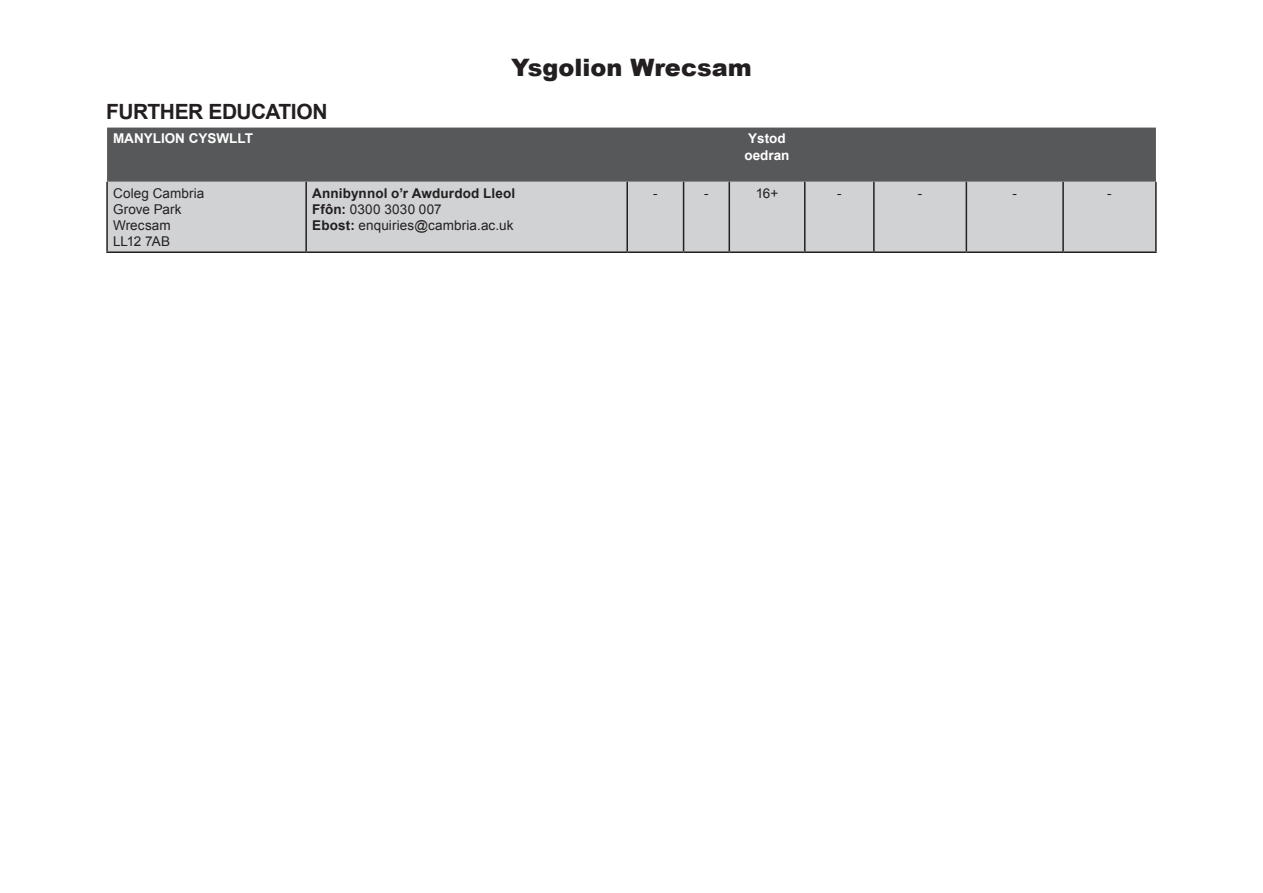
<style>
.page{position:relative;width:1263px;height:893px;background:#fff}
.page>*{position:absolute;margin:0;border:0;box-sizing:border-box;transform-origin:0 0}
.t1{font:900 24px "Arial";color:#231f20}
.t2{font:700 21px "Arial";letter-spacing:-.025em;color:#231f20}
.t3{font:13.5px "Arial";letter-spacing:.01em;color:#231f20}
.t4{font:700 13.5px/16.2px "Arial";color:#fff}
.t5{font:700 13.5px "Arial";letter-spacing:.01em;color:#231f20}
.s1{font-weight:700}
</style>
<div class="page">
<div style="left:107px;top:128px;width:1049px;height:54px;background:#57585a"></div>
<div style="left:108px;top:182px;width:1047px;height:69px;background:#d1d2d4"></div>
<hr style="left:106px;top:182px;width:2px;height:69px;background:#231f20">
<hr style="left:305px;top:182px;width:2px;height:69px;background:#231f20">
<hr style="left:626px;top:182px;width:2px;height:69px;background:#231f20">
<hr style="left:683px;top:182px;width:1px;height:69px;background:#231f20">
<hr style="left:728px;top:182px;width:2px;height:69px;background:#231f20">
<hr style="left:804px;top:182px;width:1px;height:69px;background:#231f20">
<hr style="left:873px;top:182px;width:2px;height:69px;background:#231f20">
<hr style="left:966px;top:182px;width:1px;height:69px;background:#231f20">
<hr style="left:1062px;top:182px;width:2px;height:69px;background:#231f20">
<hr style="left:1155px;top:182px;width:2px;height:69px;background:#231f20">
<hr style="left:106px;top:251px;width:200px;height:2px;background:#231f20">
<hr style="left:306px;top:251px;width:321px;height:2px;background:#231f20">
<hr style="left:627px;top:251px;width:57px;height:2px;background:#231f20">
<hr style="left:684px;top:251px;width:45px;height:2px;background:#231f20">
<hr style="left:729px;top:251px;width:76px;height:2px;background:#231f20">
<hr style="left:805px;top:251px;width:69px;height:2px;background:#231f20">
<hr style="left:874px;top:251px;width:92px;height:2px;background:#231f20">
<hr style="left:966px;top:251px;width:97px;height:2px;background:#231f20">
<hr style="left:1063px;top:251px;width:94px;height:2px;background:#231f20">
<p class="t1" style="left:511px;top:50px;width:242px">Ysgolion Wrecsam</p>
<p class="t2" style="left:106px;top:98px;width:223px">FURTHER EDUCATION</p>
<p class="t4" style="left:113px;top:131px;width:141px">MANYLION CYSWLLT</p>
<p class="t4" style="left:744px;top:131px;width:47px">Ystod oedran</p>
<p class="t3" style="left:113px;top:184px;width:93px">Coleg Cambria</p>
<p class="t3" style="left:113px;top:200px;width:70px">Grove Park</p>
<p class="t3" style="left:113px;top:216px;width:59px">Wrecsam</p>
<p class="t3" style="left:113px;top:233px;width:59px">LL12 7AB</p>
<p class="t3" style="left:653px;top:184px;width:6px">-</p>
<p class="t3" style="left:704px;top:184px;width:6px">-</p>
<p class="t3" style="left:756px;top:184px;width:24px">16+</p>
<p class="t3" style="left:837px;top:184px;width:6px">-</p>
<p class="t3" style="left:918px;top:184px;width:6px">-</p>
<p class="t3" style="left:1012px;top:184px;width:6px">-</p>
<p class="t3" style="left:1107px;top:184px;width:6px">-</p>
<p class="t5" style="left:312px;top:184px;width:205px">Annibynnol o’r Awdurdod Lleol</p>
<p class="t3" style="left:312px;top:200px;width:131px"><span class="s1">Ffôn:</span> 0300 3030 007</p>
<p class="t3" style="left:312px;top:216px;width:203px"><span class="s1">Ebost:</span> enquiries@cambria.ac.uk</p>
</div>
